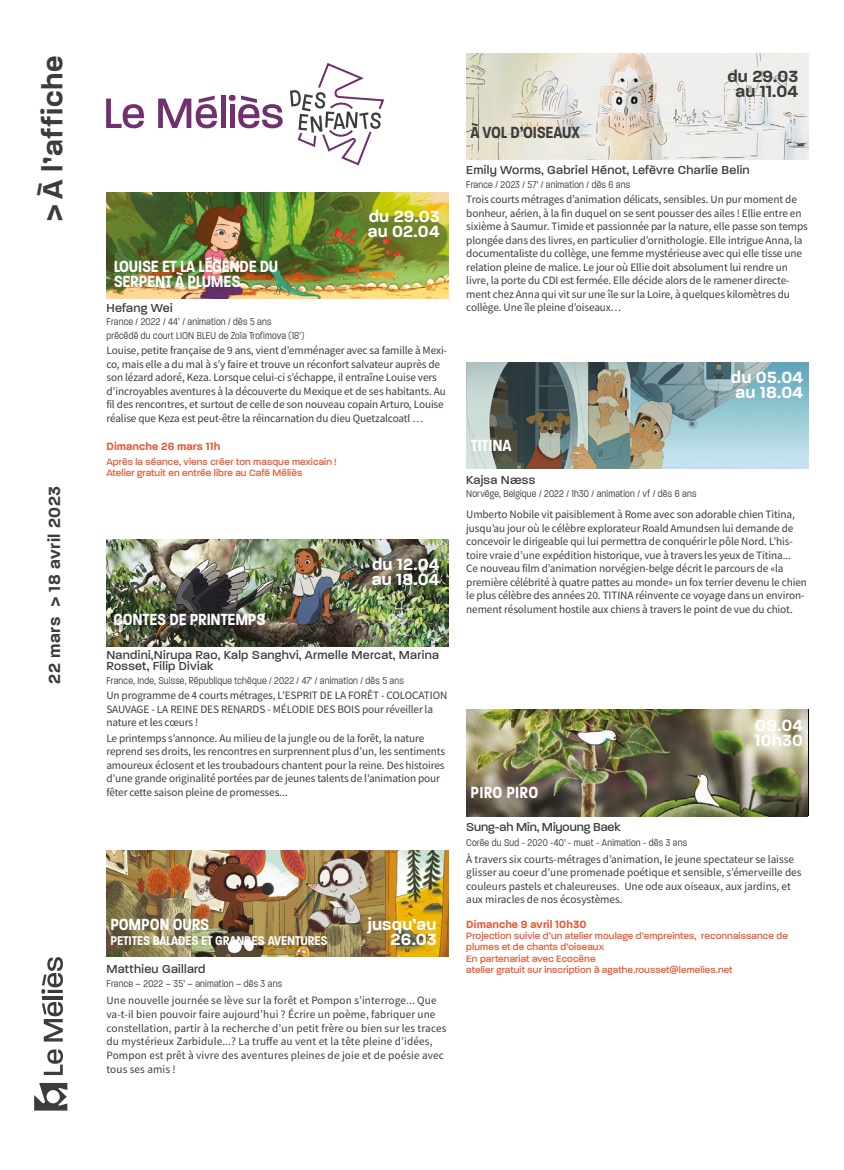
<style>
.page{position:relative;width:844px;height:1170px;background:#fff}
.page>*{position:absolute;margin:0;border:0;box-sizing:border-box;transform-origin:0 0}
.t1{font:600 30px "Paralucent";letter-spacing:.02em;color:#3c3c3b}
.t2{font:600 17.5px/15px "Paralucent Condensed";letter-spacing:-.01em;color:#fff}
.t3{font:600 17.5px/15px "Paralucent";letter-spacing:.01em;color:#fff}
.t4{font:600 17.5px/15px "Paralucent";letter-spacing:.025em;color:#3c3c3b;text-align:center}
.t5{font:600 17.5px "Paralucent Condensed";letter-spacing:-.01em;color:#3c3c3b}
.t6{font:600 17.5px "Paralucent Condensed";letter-spacing:.01em;color:#fff}
.t7{font:600 13.75px "Paralucent Condensed";letter-spacing:-.01em;color:#fff}
.t8{font:500 12.5px/11.2px "Paralucent";letter-spacing:.025em;color:#3c3c3b}
.t9{font:500 12.5px "Paralucent";letter-spacing:-.005em;color:#3c3c3b}
.t10{font:11.25px/13.5px "Source Sans Variable";letter-spacing:-.01em;color:#3c3c3b}
.t11{font:11.25px/13.8px "Source Sans Variable";letter-spacing:.01em;color:#3c3c3b}
.t12{font:600 11.25px "Paralucent";letter-spacing:.01em;color:#e65734}
.t13{font:300 10.62px/13.6px "Paralucent Condensed";letter-spacing:.02em;color:#3c3c3b}
.t14{font:500 10px/11.2px "Paralucent";letter-spacing:.01em;color:#e65734}
</style>
<div class="page">
<img style="left:106px;top:192px;width:342px;height:106px">
<img style="left:106px;top:850px;width:342px;height:106px">
<img style="left:466px;top:53px;width:342px;height:106px">
<svg style="left:106px;top:99px;width:38px;height:29px"></svg>
<svg style="left:158px;top:96px;width:59px;height:32px"></svg>
<hr style="left:221px;top:95px;width:4px;height:33px;background:#71306e">
<svg style="left:229px;top:95px;width:53px;height:33px"></svg>
<svg style="left:290px;top:63px;width:95px;height:103px"></svg>
<svg style="left:34px;top:1083px;width:33px;height:27px"></svg>
<svg style="left:44px;top:1049px;width:19px;height:25px"></svg>
<svg style="left:42px;top:1001px;width:21px;height:40px"></svg>
<svg style="left:42px;top:996px;width:21px;height:3px"></svg>
<svg style="left:41px;top:957px;width:22px;height:36px"></svg>
<img style="left:466px;top:362px;width:341px;height:106px">
<img style="left:106px;top:539px;width:342px;height:107px">
<img style="left:466px;top:709px;width:341px;height:107px">
<h1 class="t1" style="left:35px;top:222px;width:168px;rotate:-90deg">&gt; À l’affiche</h1>
<h2 class="t4" style="left:47px;top:683px;width:198px;rotate:-90deg">22 mars &gt; 18 avril 2023</h2>
<h2 class="t2" style="left:114px;top:259px;width:166px">LOUISE ET LA LÉGENDE DU<br>SERPENT À PLUMES</h2>
<h2 class="t3" style="left:368px;top:209px;width:73px">du 29.03 au 02.04</h2>
<p class="t8" style="left:106px;top:302px;width:68px">Hefang Wei</p>
<p class="t13" style="left:106px;top:315px;width:199px">France / 2022 / 44’ / animation / dès 5 ans précédé du court LION BLEU de Zoïa Trofimova (18’)</p>
<p class="t10" style="left:106px;top:344px;width:342px">Louise, petite française de 9 ans, vient d’emménager avec sa famille à Mexi&shy;co, mais elle a du mal à s’y faire et trouve un réconfort salvateur auprès de son lézard adoré, Keza. Lorsque celui-ci s’échappe, il entraîne Louise vers d’incroyables aventures à la découverte du Mexique et de ses habitants. Au fil des rencontres, et surtout de celle de son nouveau copain Arturo, Louise réalise que Keza est peut-être la réincarnation du dieu Quetzalcoatl …</p>
<p class="t12" style="left:106px;top:439px;width:115px">Dimanche 26 mars 11h</p>
<p class="t14" style="left:106px;top:456px;width:231px">Après la séance, viens créer ton masque mexicain !<br>Atelier gratuit en entrée libre au Café Méliès</p>
<h2 class="t2" style="left:113px;top:611px;width:153px">CONTES DE PRINTEMPS</h2>
<h2 class="t3" style="left:372px;top:556px;width:69px">du 12.04 au 18.04</h2>
<p class="t8" style="left:106px;top:649px;width:334px">Nandini,Nirupa Rao, Kalp Sanghvi, Armelle Mercat, Marina<br>Rosset, Filip Diviak</p>
<p class="t13" style="left:106px;top:674px;width:299px">France, Inde, Suisse, République tchèque / 2022 / 47’ / animation / dès 5 ans</p>
<p class="t10" style="left:106px;top:689px;width:342px">Un programme de 4 courts métrages, L’ESPRIT DE LA FORÊT - COLOCATION<br>SAUVAGE - LA REINE DES RENARDS - MÉLODIE DES BOIS pour réveiller la nature et les cœurs !</p>
<p class="t10" style="left:106px;top:731px;width:340px">Le printemps s’annonce. Au milieu de la jungle ou de la forêt, la nature reprend ses droits, les rencontres en surprennent plus d’un, les sentiments amoureux éclosent et les troubadours chantent pour la reine. Des histoires d’une grande originalité portées par de jeunes talents de l’animation pour fêter cette saison pleine de promesses...</p>
<h2 class="t2" style="left:110px;top:917px;width:100px">POMPON OURS</h2>
<p class="t7" style="left:110px;top:932px;width:218px">PETITES BALADES ET GRANDES AVENTURES</p>
<h2 class="t3" style="left:367px;top:917px;width:70px;text-align:right">jusqu’au<br>26.03</h2>
<p class="t8" style="left:106px;top:963px;width:100px">Matthieu Gaillard</p>
<p class="t13" style="left:106px;top:976px;width:177px">France – 2022 – 35’ – animation – dès 3 ans</p>
<p class="t11" style="left:106px;top:993px;width:341px">Une nouvelle journée se lève sur la forêt et Pompon s’interroge... Que va-t-il bien pouvoir faire aujourd’hui ? Écrire un poème, fabriquer une constellation, partir à la recherche d’un petit frère ou bien sur les traces du mystérieux Zarbidule...? La truffe au vent et la tête pleine d’idées, Pompon est prêt à vivre des aventures pleines de joie et de poésie avec tous ses amis !</p>
<h2 class="t5" style="left:470px;top:122px;width:111px">À VOL D’OISEAUX</h2>
<h2 class="t4" style="left:727px;top:69px;width:72px">du 29.03 au 11.04</h2>
<p class="t8" style="left:466px;top:164px;width:285px">Emily Worms, Gabriel Hénot, Lefèvre Charlie Belin</p>
<p class="t13" style="left:466px;top:178px;width:165px">France / 2023 / 57’ / animation / dès 6 ans</p>
<p class="t10" style="left:466px;top:193px;width:343px">Trois courts métrages d’animation délicats, sensibles. Un pur moment de bonheur, aérien, à la fin duquel on se sent pousser des ailes ! Ellie entre en sixième à Saumur. Timide et passionnée par la nature, elle passe son temps plongée dans des livres, en particulier d’ornithologie. Elle intrigue Anna, la documentaliste du collège, une femme mystérieuse avec qui elle tisse une relation pleine de malice. Le jour où Ellie doit absolument lui rendre un livre, la porte du CDI est fermée. Elle décide alors de le ramener directe&shy;ment chez Anna qui vit sur une île sur la Loire, à quelques kilomètres du collège. Une île pleine d’oiseaux…</p>
<h2 class="t2" style="left:470px;top:437px;width:42px">TITINA</h2>
<h2 class="t3" style="left:730px;top:370px;width:74px">du 05.04 au 18.04</h2>
<p class="t8" style="left:466px;top:474px;width:70px">Kajsa Næss</p>
<p class="t13" style="left:466px;top:487px;width:231px">Norvège, Belgique / 2022 / 1h30 / animation / vf / dès 6 ans</p>
<p class="t10" style="left:466px;top:508px;width:342px">Umberto Nobile vit paisiblement à Rome avec son adorable chien Titina, jusqu’au jour où le célèbre explorateur Roald Amundsen lui demande de concevoir le dirigeable qui lui permettra de conquérir le pôle Nord. L’his&shy;toire vraie d’une expédition historique, vue à travers les yeux de Titina...<br>Ce nouveau film d’animation norvégien-belge décrit le parcours de «la première célébrité à quatre pattes au monde» un fox terrier devenu le chien le plus célèbre des années 20. TITINA réinvente ce voyage dans un environ&shy;nement résolument hostile aux chiens à travers le point de vue du chiot.</p>
<h2 class="t6" style="left:470px;top:782px;width:69px">PIRO PIRO</h2>
<p class="t9" style="left:466px;top:819px;width:156px">Sung-ah Min, Miyoung Baek</p>
<p class="t13" style="left:466px;top:836px;width:222px">Corée du Sud - 2020 -40’ - muet - Animation - dès 3 ans</p>
<h2 class="t3" style="left:754px;top:717px;width:50px">09.04<br>10h30</h2>
<p class="t10" style="left:466px;top:852px;width:336px">À travers six courts-métrages d’animation, le jeune spectateur se laisse glisser au coeur d’une promenade poétique et sensible, s’émerveille des couleurs pastels et chaleureuses. Une ode aux oiseaux, aux jardins, et aux miracles de nos écosystèmes.</p>
<p class="t12" style="left:466px;top:917px;width:122px">Dimanche 9 avril 10h30</p>
<p class="t14" style="left:466px;top:930px;width:323px">Projection suivie d’un atelier moulage d’empreintes, reconnaissance de plumes et de chants d’oiseaux<br>En partenariat avec Ecocène<br>atelier gratuit sur inscription à agathe.rousset@lemelies.net</p>
</div>
